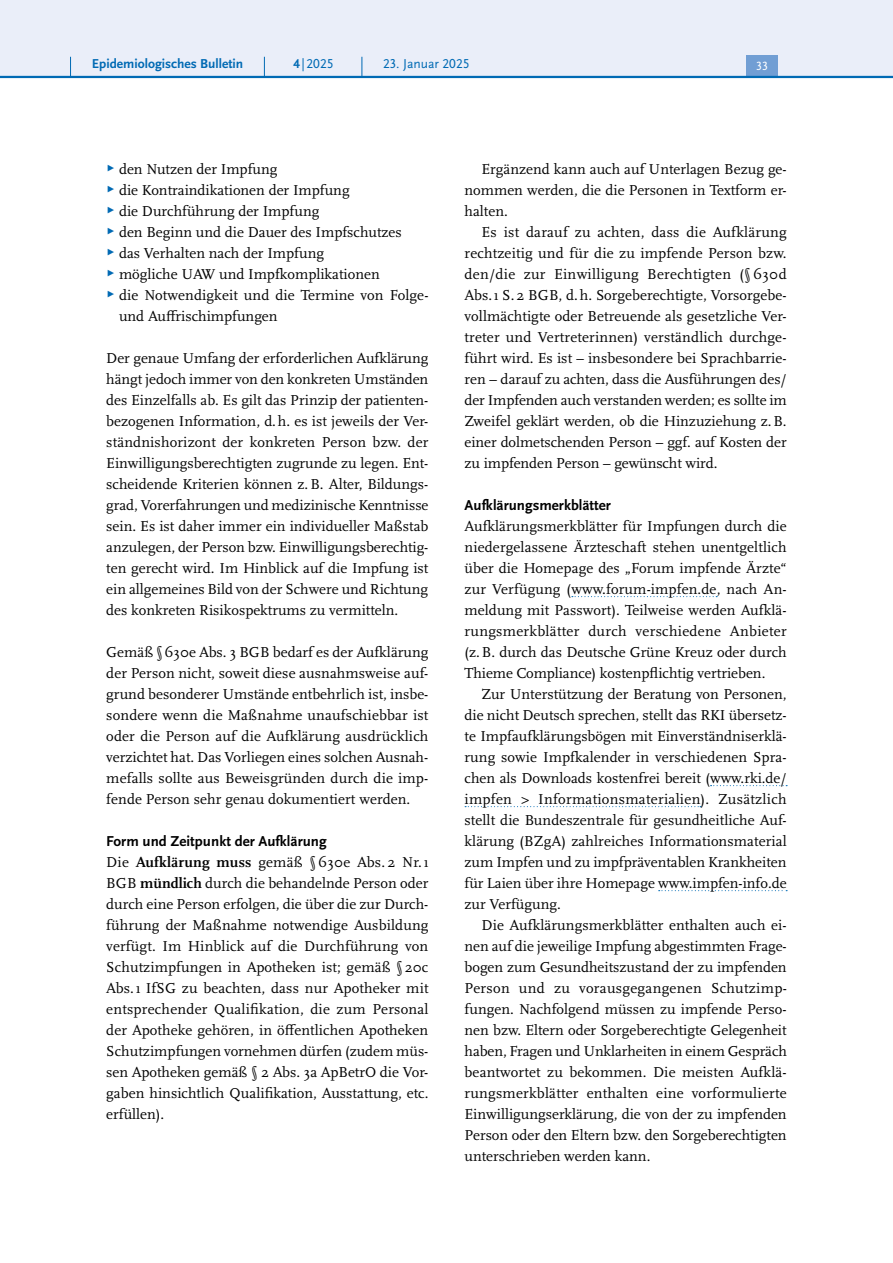
<style>
.page{position:relative;width:893px;height:1263px;background:#fff}
.page>*{position:absolute;margin:0;border:0;box-sizing:border-box;transform-origin:0 0}
.P_-_Fließtext{font:15px/21px "Scala Pro";color:#000;text-align:justify}
.P_-_Fließtext_Einzug_STIKO{font:15px/21px "Scala Pro";color:#000;text-align:justify}
.t1{font:700 15px "Scala Sans Pro";color:#000}
.t2{font:700 13.5px "Scala Sans Pro";color:#006ab4}
.t3{font:13.5px "Scala Sans Pro";color:#006ab4}
.t4{font:12.45px "Scala Sans Pro";color:#fff}
.s1{font-weight:700}
.s2{font-family:"Scala Sans Pro";font-size:9px;color:#006ab4}
</style>
<div class="page">
<svg style="left:572px;top:596px;width:145px;height:1px"></svg>
<svg style="left:711px;top:785px;width:76px;height:1px"></svg>
<svg style="left:465px;top:806px;width:236px;height:1px"></svg>
<svg style="left:659px;top:890px;width:128px;height:1px"></svg>
<div style="left:0;top:0;width:893px;height:77px;background:#eaeef9"></div>
<div style="left:746px;top:55px;width:32px;height:21px;background:#719ed4"></div>
<hr style="left:0;top:76px;width:893px;height:2px;background:#006ab4">
<svg style="left:70px;top:57px;width:1px;height:19px"></svg>
<svg style="left:264px;top:57px;width:1px;height:19px"></svg>
<svg style="left:362px;top:57px;width:1px;height:19px"></svg>
<p class="t2" style="left:92px;top:55px;width:153px">Epidemiologisches Bulletin</p>
<p class="t3" style="left:293px;top:55px;width:42px"><span class="s1">4</span> |2025</p>
<p class="t3" style="left:383px;top:55px;width:88px">23. Januar 2025</p>
<p class="t4" style="left:756px;top:59px;width:13px">33</p>
<p class="P_-_Fließtext" style="left:106px;top:158px;width:173px"><span class="s2">▶</span> den Nutzen der Impfung</p>
<p class="P_-_Fließtext" style="left:106px;top:179px;width:245px"><span class="s2">▶</span> die Kontraindikationen der Impfung</p>
<p class="P_-_Fließtext" style="left:106px;top:200px;width:215px"><span class="s2">▶</span> die Durchführung der Impfung</p>
<p class="P_-_Fließtext" style="left:106px;top:221px;width:297px"><span class="s2">▶</span> den Beginn und die Dauer des Impfschutzes</p>
<p class="P_-_Fließtext" style="left:106px;top:242px;width:219px"><span class="s2">▶</span> das Verhalten nach der Impfung</p>
<p class="P_-_Fließtext" style="left:106px;top:263px;width:275px"><span class="s2">▶</span> mögliche UAW und Impfkomplikationen</p>
<p class="P_-_Fließtext" style="left:119px;top:284px;width:311px;text-indent:-13px"><span class="s2">▶</span> die Notwendigkeit und die Termine von Folge&shy;und Auffrischimpfungen</p>
<p class="P_-_Fließtext" style="left:106px;top:347px;width:324px">Der genaue Umfang der erforderlichen Aufklärung hängt jedoch immer von den konkreten Umständen des Einzelfalls ab. Es gilt das Prinzip der patienten&shy;bezogenen Information, d.h. es ist jeweils der Ver&shy;ständnishorizont der konkreten Person bzw. der Einwilligungsberechtigten zugrunde zu legen. Ent&shy;scheidende Kriterien können z.B. Alter, Bildungs&shy;grad, Vorerfahrungen und medizinische Kenntnisse sein. Es ist daher immer ein individueller Maßstab anzulegen, der Person bzw. Einwilligungsberechtig&shy;ten gerecht wird. Im Hinblick auf die Impfung ist ein allgemeines Bild von der Schwere und Richtung des konkreten Risikospektrums zu vermitteln.</p>
<p class="P_-_Fließtext" style="left:106px;top:641px;width:324px">Gemäß §630e Abs. 3 BGB bedarf es der Aufklärung der Person nicht, soweit diese ausnahmsweise auf&shy;grund besonderer Umstände entbehrlich ist, insbe&shy;sondere wenn die Maßnahme unaufschiebbar ist oder die Person auf die Aufklärung ausdrücklich verzichtet hat. Das Vorliegen eines solchen Ausnah&shy;mefalls sollte aus Beweisgründen durch die imp&shy;fende Person sehr genau dokumentiert werden.</p>
<h5 class="t1" style="left:106px;top:832px;width:222px">Form und Zeitpunkt der Aufklärung</h5>
<p class="P_-_Fließtext" style="left:106px;top:851px;width:324px">Die <span class="s1">Aufklärung muss</span> gemäß § 630e Abs. 2 Nr. 1<br>BGB <span class="s1">mündlich</span> durch die behandelnde Person oder durch eine Person erfolgen, die über die zur Durch&shy;führung der Maßnahme notwendige Ausbildung verfügt. Im Hinblick auf die Durchführung von Schutzimpfungen in Apotheken ist; gemäß § 20c Abs.1 IfSG zu beachten, dass nur Apotheker mit entsprechender Qualifikation, die zum Personal der Apotheke gehören, in öffentlichen Apotheken Schutzimpfungen vornehmen dürfen (zudem müs&shy;sen Apotheken gemäß § 2 Abs. 3a ApBetrO die Vor&shy;gaben hinsichtlich Qualifikation, Ausstattung, etc. erfüllen).</p>
<p class="P_-_Fließtext_Einzug_STIKO" style="left:465px;top:158px;width:324px;text-indent:17px">Ergänzend kann auch auf Unterlagen Bezug ge&shy;nommen werden, die die Personen in Textform er&shy;halten.</p>
<p class="P_-_Fließtext_Einzug_STIKO" style="left:465px;top:221px;width:324px;text-indent:17px">Es ist darauf zu achten, dass die Aufklärung rechtzeitig und für die zu impfende Person bzw. den/die zur Einwilligung Berechtigten (§ 630d Abs.1 S. 2 BGB, d.h. Sorgeberechtigte, Vorsorgebe&shy;vollmächtigte oder Betreuende als gesetzliche Ver&shy;treter und Vertreterinnen) verständlich durchge&shy;führt wird. Es ist – insbesondere bei Sprachbarrie&shy;ren – darauf zu achten, dass die Ausführungen des/ der Impfenden auch verstanden werden; es sollte im Zweifel geklärt werden, ob die Hinzuziehung z.B. einer dolmetschenden Person – ggf. auf Kosten der zu impfenden Person – gewünscht wird.</p>
<h5 class="t1" style="left:465px;top:496px;width:148px">Aufklärungsmerkblätter</h5>
<p class="P_-_Fließtext" style="left:465px;top:515px;width:324px">Aufklärungsmerkblätter für Impfungen durch die niedergelassene Ärzteschaft stehen unentgeltlich über die Homepage des „Forum impfende Ärzte“ zur Verfügung (www.forum-impfen.de, nach An&shy;meldung mit Passwort). Teilweise werden Aufklä&shy;rungsmerkblätter durch verschiedene Anbieter (z.B. durch das Deutsche Grüne Kreuz oder durch Thieme Compliance) kostenpflichtig vertrieben.</p>
<p class="P_-_Fließtext_Einzug_STIKO" style="left:465px;top:683px;width:324px;text-indent:17px">Zur Unterstützung der Beratung von Personen, die nicht Deutsch sprechen, stellt das RKI übersetz&shy;te Impfaufklärungsbögen mit Einverständniserklä&shy;rung sowie Impfkalender in verschiedenen Spra&shy;chen als Downloads kostenfrei bereit (www.rki.de/ impfen &gt; Informationsmaterialien). Zusätzlich stellt die Bundeszentrale für gesundheitliche Auf&shy;klärung (BZgA) zahlreiches Informationsmaterial zum Impfen und zu impfpräventablen Krankheiten für Laien über ihre Homepage www.impfen-info.de zur Verfügung.</p>
<p class="P_-_Fließtext" style="left:465px;top:914px;width:324px;text-indent:17px">Die Aufklärungsmerkblätter enthalten auch ei&shy;nen auf die jeweilige Impfung abgestimmten Frage&shy;bogen zum Gesundheitszustand der zu impfenden Person und zu vorausgegangenen Schutzimp&shy;fungen. Nachfolgend müssen zu impfende Perso&shy;nen bzw. Eltern oder Sorgeberechtigte Gelegenheit haben, Fragen und Unklarheiten in einem Gespräch beantwortet zu bekommen. Die meisten Aufklä&shy;rungsmerkblätter enthalten eine vorformulierte Einwilligungserklärung, die von der zu impfenden Person oder den Eltern bzw. den Sorgeberechtigten unterschrieben werden kann.</p>
</div>
